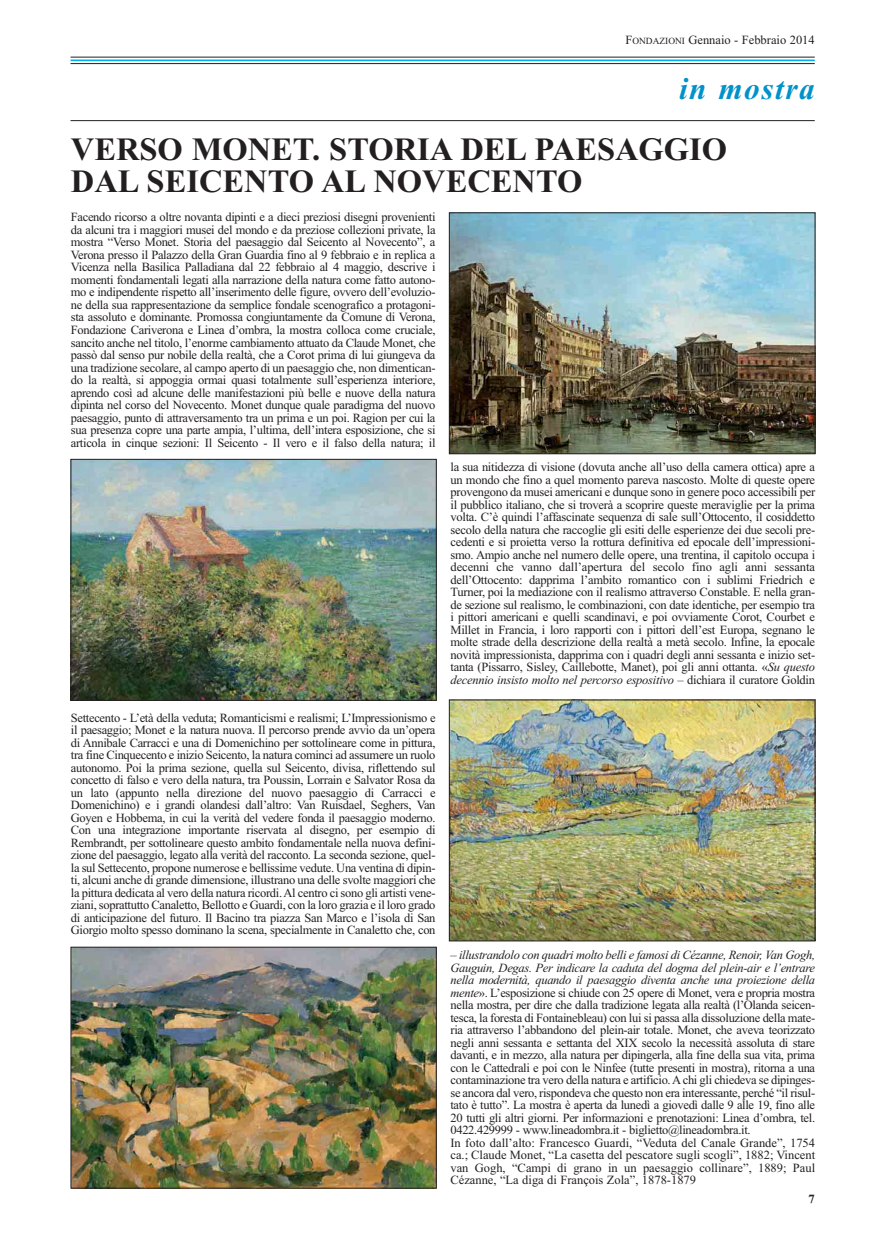
<style>
.page{position:relative;width:886px;height:1241px;background:#fff}
.page>*{position:absolute;margin:0;border:0;box-sizing:border-box;transform-origin:0 0}
.t1{font:700 32.5px/31.2px "Times New Roman";color:#231f20}
.t2{font:italic 700 31.25px "Times New Roman";letter-spacing:.05em;color:#0092c9}
.t3{font:12.5px/12.5px "Times New Roman";letter-spacing:-.025em;color:#231f20;text-align:justify}
.t4{font:12.5px "Times New Roman";color:#231f20}
.t5{font:700 12.5px "Times New Roman";color:#231f20}
.s1{font-size:9.38px}
.s2{font-style:italic}
</style>
<div class="page">
<hr style="left:71px;top:60px;width:744px;height:1px;background:#00aeef">
<hr style="left:71px;top:57px;width:744px;height:1px;background:#231f20">
<hr style="left:71px;top:63px;width:744px;height:1px;background:#231f20">
<hr style="left:71px;top:120px;width:744px;height:1px;background:#231f20">
<img style="left:73px;top:461px;width:361px;height:237px">
<div style="left:71px;top:459px;width:365px;height:241px;border:1px solid #231f20"></div>
<img style="left:451px;top:215px;width:362px;height:237px">
<div style="left:449px;top:213px;width:366px;height:241px;border:1px solid #231f20"></div>
<img style="left:73px;top:948px;width:361px;height:237px">
<div style="left:71px;top:946px;width:365px;height:241px;border:1px solid #231f20"></div>
<img style="left:451px;top:701px;width:362px;height:237px">
<p class="t4" style="left:625px;top:36px;width:191px">F<span class="s1">ONDAZIONI</span> Gennaio - Febbraio 2014</p>
<h2 class="t2" style="left:679px;top:78px;width:137px">in mostra</h2>
<h1 class="t1" style="left:71px;top:137px;width:658px">VERSO MONET. STORIA DEL PAESAGGIO<br>DAL SEICENTO AL NOVECENTO</h1>
<p class="t3" style="left:71px;top:212px;width:366px">Facendo ricorso a oltre novanta dipinti e a dieci preziosi disegni provenienti da alcuni tra i maggiori musei del mondo e da preziose collezioni private, la mostra “Verso Monet. Storia del paesaggio dal Seicento al Novecento”, a Verona presso il Palazzo della Gran Guardia fino al 9 febbraio e in replica a Vicenza nella Basilica Palladiana dal 22 febbraio al 4 maggio, descrive i momenti fondamentali legati alla narrazione della natura come fatto autono&shy;mo e indipendente rispetto all’inserimento delle figure, ovvero dell’evoluzio&shy;ne della sua rappresentazione da semplice fondale scenografico a protagoni&shy;sta assoluto e dominante. Promossa congiuntamente da Comune di Verona, Fondazione Cariverona e Linea d’ombra, la mostra colloca come cruciale, sancito anche nel titolo, l’enorme cambiamento attuato da Claude Monet, che passò dal senso pur nobile della realtà, che a Corot prima di lui giungeva da una tradizione secolare, al campo aperto di un paesaggio che, non dimentican&shy;do la realtà, si appoggia ormai quasi totalmente sull’esperienza interiore, aprendo così ad alcune delle manifestazioni più belle e nuove della natura dipinta nel corso del Novecento. Monet dunque quale paradigma del nuovo paesaggio, punto di attraversamento tra un prima e un poi. Ragion per cui la sua presenza copre una parte ampia, l’ultima, dell’intera esposizione, che si articola in cinque sezioni: Il Seicento - Il vero e il falso della natura; il</p>
<p class="t3" style="left:71px;top:712px;width:366px">Settecento - L’età della veduta; Romanticismi e realismi; L’Impressionismo e il paesaggio; Monet e la natura nuova. Il percorso prende avvio da un’opera di Annibale Carracci e una di Domenichino per sottolineare come in pittura, tra fine Cinquecento e inizio Seicento, la natura cominci ad assumere un ruolo autonomo. Poi la prima sezione, quella sul Seicento, divisa, riflettendo sul concetto di falso e vero della natura, tra Poussin, Lorrain e Salvator Rosa da un lato (appunto nella direzione del nuovo paesaggio di Carracci e Domenichino) e i grandi olandesi dall’altro: Van Ruisdael, Seghers, Van Goyen e Hobbema, in cui la verità del vedere fonda il paesaggio moderno.<br>Con una integrazione importante riservata al disegno, per esempio di Rembrandt, per sottolineare questo ambito fondamentale nella nuova defini&shy;zione del paesaggio, legato alla verità del racconto. La seconda sezione, quel&shy;la sul Settecento, propone numerose e bellissime vedute. Una ventina di dipin&shy;ti, alcuni anche di grande dimensione, illustrano una delle svolte maggiori che la pittura dedicata al vero della natura ricordi. Al centro ci sono gli artisti vene&shy;ziani, soprattutto Canaletto, Bellotto e Guardi, con la loro grazia e il loro grado di anticipazione del futuro. Il Bacino tra piazza San Marco e l’isola di San Giorgio molto spesso dominano la scena, specialmente in Canaletto che, con</p>
<p class="t3" style="left:450px;top:462px;width:366px">la sua nitidezza di visione (dovuta anche all’uso della camera ottica) apre a un mondo che fino a quel momento pareva nascosto. Molte di queste opere provengono da musei americani e dunque sono in genere poco accessibili per il pubblico italiano, che si troverà a scoprire queste meraviglie per la prima volta. C’è quindi l’affascinate sequenza di sale sull’Ottocento, il cosiddetto secolo della natura che raccoglie gli esiti delle esperienze dei due secoli pre&shy;cedenti e si proietta verso la rottura definitiva ed epocale dell’impressioni&shy;smo. Ampio anche nel numero delle opere, una trentina, il capitolo occupa i decenni che vanno dall’apertura del secolo fino agli anni sessanta dell’Ottocento: dapprima l’ambito romantico con i sublimi Friedrich e Turner, poi la mediazione con il realismo attraverso Constable. E nella gran&shy;de sezione sul realismo, le combinazioni, con date identiche, per esempio tra i pittori americani e quelli scandinavi, e poi ovviamente Corot, Courbet e Millet in Francia, i loro rapporti con i pittori dell’est Europa, segnano le molte strade della descrizione della realtà a metà secolo. Infine, la epocale novità impressionista, dapprima con i quadri degli anni sessanta e inizio set&shy;tanta (Pissarro, Sisley, Caillebotte, Manet), poi gli anni ottanta. «<span class="s2">Su questo decennio insisto molto nel percorso espositivo</span> – dichiara il curatore Goldin</p>
<p class="t3" style="left:450px;top:949px;width:366px;text-align:left">– <span class="s2">illustrandolo con quadri molto belli e famosi di Cézanne, Renoir, Van Gogh, Gauguin, Degas. Per indicare la caduta del dogma del plein-air e l’entrare nella modernità, quando il paesaggio diventa anche una proiezione della mente</span>». L’esposizione si chiude con 25 opere di Monet, vera e propria mostra nella mostra, per dire che dalla tradizione legata alla realtà (l’Olanda seicen&shy;tesca, la foresta di Fontainebleau) con lui si passa alla dissoluzione della mate&shy;ria attraverso l’abbandono del plein-air totale. Monet, che aveva teorizzato negli anni sessanta e settanta del XIX secolo la necessità assoluta di stare davanti, e in mezzo, alla natura per dipingerla, alla fine della sua vita, prima con le Cattedrali e poi con le Ninfee (tutte presenti in mostra), ritorna a una contaminazione tra vero della natura e artificio. A chi gli chiedeva se dipinges&shy;se ancora dal vero, rispondeva che questo non era interessante, perché “il risul&shy;tato è tutto”. La mostra è aperta da lunedì a giovedì dalle 9 alle 19, fino alle 20 tutti gli altri giorni. Per informazioni e prenotazioni: Linea d’ombra, tel.<br>0422.429999 - www.lineadombra.it - biglietto@lineadombra.it.<br>In foto dall’alto: Francesco Guardi, “Veduta del Canale Grande”, 1754 ca.; Claude Monet, “La casetta del pescatore sugli scogli”, 1882; Vincent van Gogh, “Campi di grano in un paesaggio collinare”, 1889; Paul Cézanne, “La diga di François Zola”, 1878-1879</p>
<p class="t5" style="left:808px;top:1194px;width:8px">7</p>
</div>
